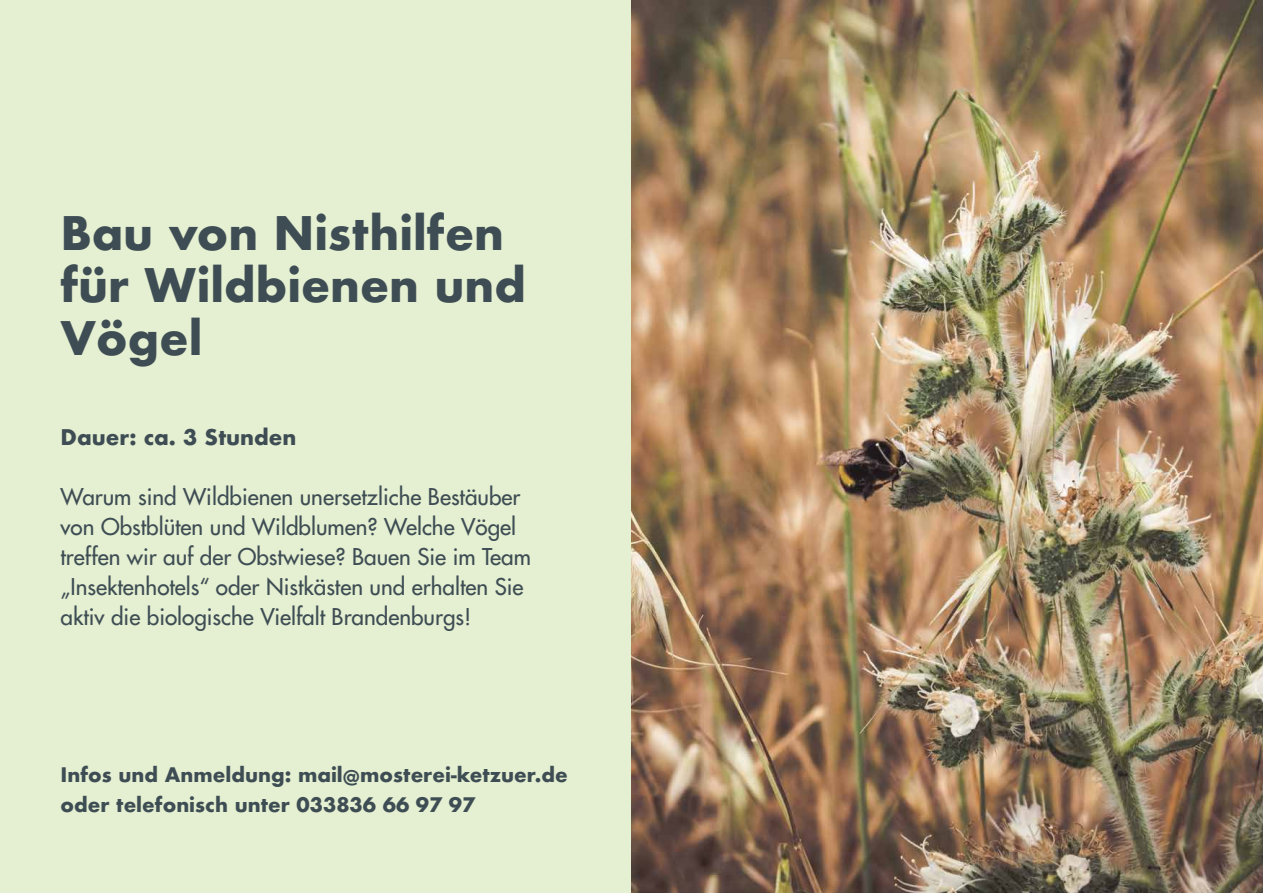
<style>
.page{position:relative;width:1263px;height:893px;background:#fff}
.page>*{position:absolute;margin:0;border:0;box-sizing:border-box;transform-origin:0 0}
.t1{font:700 45px/52.5px "Futura";color:#3e4d54}
.t2{font:22.5px/30px "Futura";color:#3e4d54}
.t3{font:700 21px "Futura";color:#3e4d54}
.t4{font:700 19.5px/30px "Futura";color:#3e4d54}
</style>
<div class="page">
<div style="left:0;top:0;width:631px;height:893px;background:#e5efd1"></div>
<img style="left:631px;top:0;width:632px;height:893px">
<h1 class="t1" style="left:61px;top:207px;width:467px">Bau von Nisthilfen für Wildbienen und<br>Vögel</h1>
<p class="t3" style="left:61px;top:422px;width:237px">Dauer: ca. 3 Stunden</p>
<p class="t2" style="left:61px;top:481px;width:472px">Warum sind Wildbienen unersetzliche Bestäuber von Obstblüten und Wildblumen? Welche Vögel treffen wir auf der Obstwiese? Bauen Sie im Team „Insektenhotels“ oder Nistkästen und erhalten Sie aktiv die biologische Vielfalt Brandenburgs!</p>
<p class="t4" style="left:61px;top:759px;width:508px">Infos und Anmeldung: mail@mosterei-ketzuer.de oder telefonisch unter 033836 66 97 97</p>
</div>
